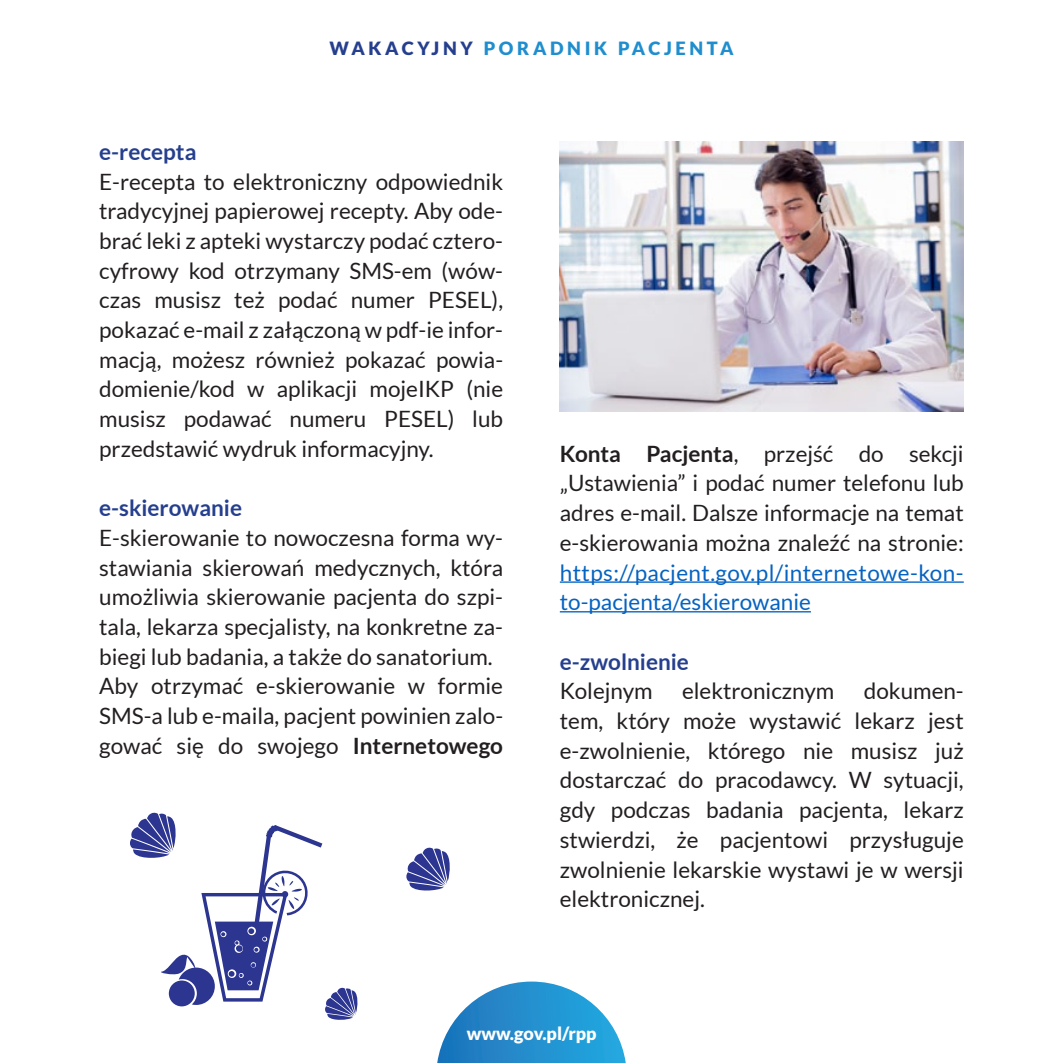
<style>
.page{position:relative;width:1063px;height:1063px;background:#fff}
.page>*{position:absolute;margin:0;border:0;box-sizing:border-box;transform-origin:0 0}
.t1{font:22.5px/29.8px "Lato";color:#231f20;text-align:justify}
.t2{font:22.5px/29.8px "Lato";letter-spacing:.02em;color:#0563c1}
.t3{font:700 22.5px "Lato";color:#253f8e}
.t4{font:900 18.25px "Lato";letter-spacing:.2em;color:#208ece}
.t5{font:900 18px "Lato";color:#fff}
.s1{color:#253f8e}
.s2{font-weight:700}
</style>
<div class="page">
<svg style="left:437px;top:982px;width:189px;height:81px"></svg>
<hr style="left:560px;top:581px;width:404px;height:2px;background:#0563c1">
<hr style="left:560px;top:611px;width:251px;height:1px;background:#0563c1">
<img style="left:560px;top:142px;width:404px;height:269px">
<svg style="left:406px;top:847px;width:44px;height:44px"></svg>
<svg style="left:130px;top:812px;width:228px;height:208px"></svg>
<p class="t4" style="left:329px;top:37px;width:406px"><span class="s1">WAKACYJNY</span> PORADNIK PACJENTA</p>
<p class="t3" style="left:99px;top:139px;width:99px">e-recepta</p>
<p class="t1" style="left:99px;top:166px;width:405px">E-recepta to elektroniczny odpowiednik tradycyjnej papierowej recepty. Aby ode&shy;brać leki z apteki wystarczy podać cztero&shy;cyfrowy kod otrzymany SMS-em (wów&shy;czas musisz też podać numer PESEL), pokazać e-mail z załączoną w pdf-ie infor&shy;macją, możesz również pokazać powia&shy;domienie/kod w aplikacji mojeIKP (nie musisz podawać numeru PESEL) lub przedstawić wydruk informacyjny.</p>
<p class="t3" style="left:99px;top:495px;width:144px">e-skierowanie</p>
<p class="t1" style="left:99px;top:523px;width:405px;text-align:left">E-skierowanie to nowoczesna forma wy&shy;stawiania skierowań medycznych, która umożliwia skierowanie pacjenta do szpi&shy;tala, lekarza specjalisty, na konkretne za&shy;biegi lub badania, a także do sanatorium.<br>Aby otrzymać e-skierowanie w formie SMS-a lub e-maila, pacjent powinien zalo&shy;gować się do swojego <span class="s2">Internetowego</span></p>
<p class="t1" style="left:560px;top:439px;width:405px"><span class="s2">Konta Pacjenta</span>, przejść do sekcji „Ustawienia” i podać numer telefonu lub adres e-mail. Dalsze informacje na temat e-skierowania można znaleźć na stronie:</p>
<p class="t2" style="left:560px;top:557px;width:405px">https://pacjent.gov.pl/internetowe-kon&shy;to-pacjenta/eskierowanie</p>
<p class="t3" style="left:560px;top:649px;width:131px">e-zwolnienie</p>
<p class="t1" style="left:560px;top:676px;width:94px">Kolejnym</p>
<p class="t1" style="left:682px;top:676px;width:154px">elektronicznym</p>
<p class="t1" style="left:560px;top:676px;width:405px;text-indent:304px">dokumen&shy;tem, który może wystawić lekarz jest e-zwolnienie, którego nie musisz już dostarczać do pracodawcy. W sytuacji, gdy podczas badania pacjenta, lekarz stwierdzi, że pacjentowi przysługuje zwolnienie lekarskie wystawi je w wersji elektronicznej.</p>
<p class="t5" style="left:467px;top:1022px;width:131px">WWW.GOV.PL/RPP</p>
</div>
